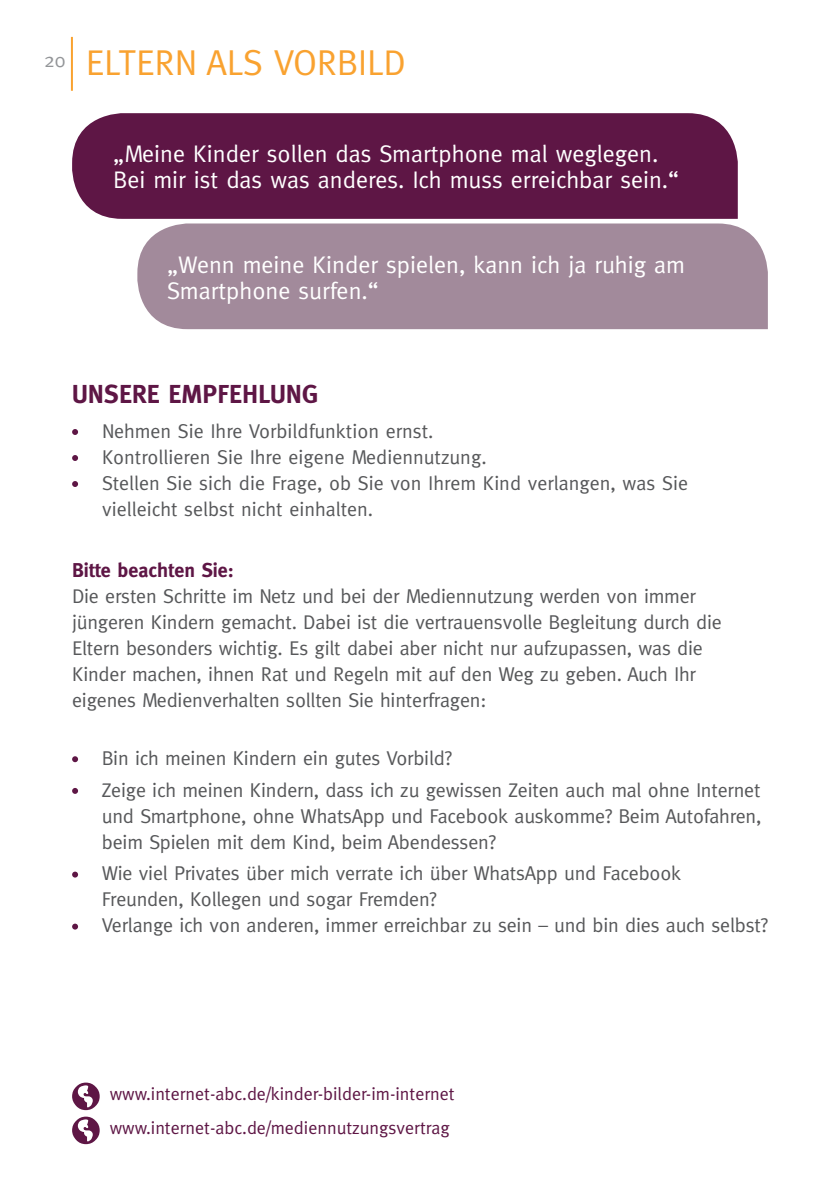
<style>
.page{position:relative;width:840px;height:1191px;background:#fff}
.page>*{position:absolute;margin:0;border:0;box-sizing:border-box;transform-origin:0 0}
.t1{font:36px "Meta";letter-spacing:-.01em;color:#f9a230}
.t2{font:700 26px "Meta";color:#5e1645}
.t3{font:24px/26px "Meta";color:#fff}
.t4{font:20px/26px "Meta";letter-spacing:-.01em;color:#57585a}
.t5{font:700 20px "Meta";color:#5e1645}
.t6{font:18px/34px "Meta";color:#5e1645}
</style>
<div class="page">
<hr style="left:71px;top:37px;width:2px;height:54px;background:#f9a230">
<div style="left:72px;top:113px;width:665px;height:106px;background:#5e1645"></div>
<div style="left:137px;top:223px;width:630px;height:106px;background:#a28a9b"></div>
<svg style="left:72px;top:429px;width:6px;height:6px"></svg>
<svg style="left:72px;top:455px;width:6px;height:6px"></svg>
<svg style="left:72px;top:481px;width:6px;height:6px"></svg>
<svg style="left:72px;top:756px;width:6px;height:6px"></svg>
<svg style="left:72px;top:788px;width:6px;height:6px"></svg>
<svg style="left:72px;top:871px;width:6px;height:6px"></svg>
<svg style="left:72px;top:923px;width:6px;height:6px"></svg>
<svg style="left:72px;top:1082px;width:28px;height:28px"></svg>
<svg style="left:72px;top:1116px;width:28px;height:28px"></svg>
<h1 class="t1" style="left:44px;top:42px;width:363px"><sup>20</sup> ELTERN ALS VORBILD</h1>
<p class="t3" style="left:113px;top:141px;width:567px">„Meine Kinder sollen das Smartphone mal weglegen.<br>Bei mir ist das was anderes. Ich muss erreichbar sein.“</p>
<p class="t3" style="left:167px;top:251px;width:519px">„Wenn meine Kinder spielen, kann ich ja ruhig am<br>Smartphone surfen.“</p>
<h2 class="t2" style="left:72px;top:379px;width:247px">UNSERE EMPFEHLUNG</h2>
<p class="t4" style="left:102px;top:418px;width:587px">Nehmen Sie Ihre Vorbildfunktion ernst.<br>Kontrollieren Sie Ihre eigene Mediennutzung.<br>Stellen Sie sich die Frage, ob Sie von Ihrem Kind verlangen, was Sie vielleicht selbst nicht einhalten.</p>
<p class="t5" style="left:72px;top:559px;width:163px">Bitte beachten Sie:</p>
<p class="t4" style="left:72px;top:583px;width:651px">Die ersten Schritte im Netz und bei der Mediennutzung werden von immer jüngeren Kindern gemacht. Dabei ist die vertrauensvolle Begleitung durch die Eltern besonders wichtig. Es gilt dabei aber nicht nur aufzupassen, was die Kinder machen, ihnen Rat und Regeln mit auf den Weg zu geben. Auch Ihr eigenes Medienverhalten sollten Sie hinterfragen:</p>
<p class="t4" style="left:102px;top:742px;width:659px;line-height:31.6px">Bin ich meinen Kindern ein gutes Vorbild?<br>Zeige ich meinen Kindern, dass ich zu gewissen Zeiten auch mal ohne Internet</p>
<p class="t4" style="left:102px;top:802px;width:660px">und Smartphone, ohne WhatsApp und Facebook auskomme? Beim Autofahren, beim Spielen mit dem Kind, beim Abendessen?</p>
<p class="t4" style="left:102px;top:860px;width:667px">Wie viel Privates über mich verrate ich über WhatsApp und Facebook<br>Freunden, Kollegen und sogar Fremden?<br>Verlange ich von anderen, immer erreichbar zu sein – und bin dies auch selbst?</p>
<p class="t6" style="left:110px;top:1077px;width:346px">www.internet-abc.de/kinder-bilder-im-internet www.internet-abc.de/mediennutzungsvertrag</p>
</div>
